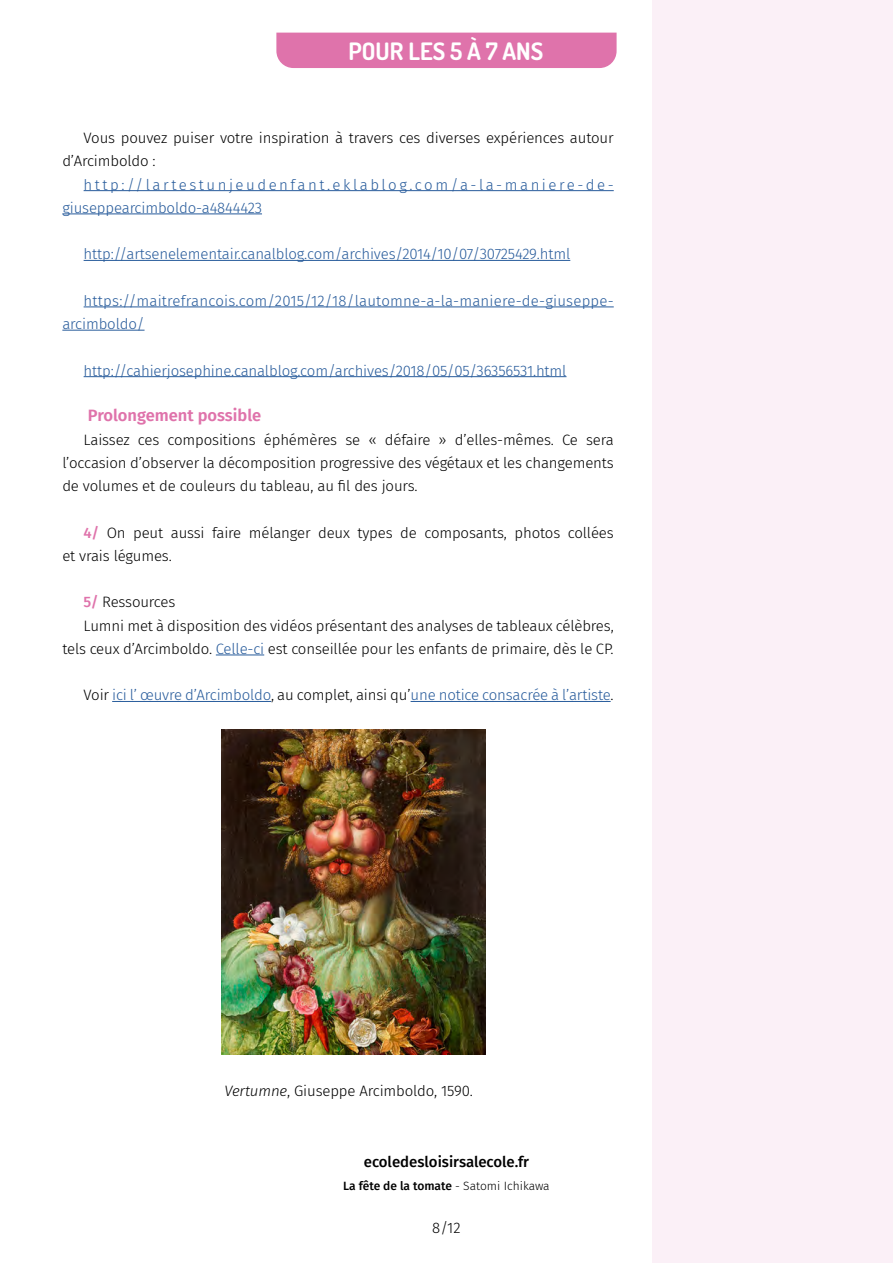
<style>
.page{position:relative;width:893px;height:1263px;background:#fff}
.page>*{position:absolute;margin:0;border:0;box-sizing:border-box;transform-origin:0 0}
.t1{font:700 24px "Dosis";color:#fff}
.t2{font:600 16.5px "Fira Sans";color:#df73ab}
.t3{font:300 15px/23.2px "Fira Sans";letter-spacing:-.01em;color:#000}
.t4{font:300 15px "Fira Sans";letter-spacing:-.01em;color:#275b9b}
.t5{font:300 15px/23.2px "Fira Sans";letter-spacing:.165em;color:#275b9b}
.t6{font:300 15px/23.2px "Fira Sans";letter-spacing:.015em;color:#275b9b}
.t7{font:500 15px "Fira Sans";color:#000}
.t8{font:500 12px "Fira Sans";letter-spacing:-.005em;color:#000}
.s1{font-weight:500;color:#df73ab}
.s2{color:#275b9b}
.s3{color:#000}
.s4{font-style:italic}
.s5{font-weight:300}
</style>
<div class="page">
<div style="left:652px;top:0;width:241px;height:1263px;background:#fbf0f7"></div>
<div style="left:276px;top:33px;width:341px;height:35px;background:#df73ab"></div>
<hr style="left:84px;top:190px;width:530px;height:1px;background:#275b9b">
<hr style="left:62px;top:214px;width:200px;height:1px;background:#275b9b">
<hr style="left:84px;top:260px;width:486px;height:1px;background:#275b9b">
<hr style="left:84px;top:307px;width:530px;height:1px;background:#275b9b">
<hr style="left:62px;top:330px;width:83px;height:1px;background:#275b9b">
<hr style="left:84px;top:376px;width:482px;height:1px;background:#275b9b">
<hr style="left:216px;top:655px;width:48px;height:1px;background:#275b9b">
<hr style="left:112px;top:701px;width:159px;height:1px;background:#275b9b">
<hr style="left:411px;top:701px;width:200px;height:1px;background:#275b9b">
<img style="left:221px;top:729px;width:264px;height:325px">
<h1 class="t1" style="left:349px;top:35px;width:196px">POUR LES 5 À 7 ANS</h1>
<p class="t3" style="left:62px;top:126px;width:553px;text-indent:21px">Vous pouvez puiser votre inspiration à travers ces diverses expériences autour d’Arcimboldo :</p>
<p class="t5" style="left:62px;top:173px;width:553px;text-indent:21px">http://lartestunjeudenfant.eklablog.com/a-la-maniere-de&shy;giuseppearcimboldo-a4844423</p>
<p class="t4" style="left:84px;top:243px;width:488px">http://artsenelementair.canalblog.com/archives/2014/10/07/30725429.html</p>
<p class="t6" style="left:62px;top:289px;width:553px;text-indent:21px">https://maitrefrancois.com/2015/12/18/lautomne-a-la-maniere-de-giuseppe&shy;arcimboldo/</p>
<p class="t4" style="left:84px;top:360px;width:484px">http://cahierjosephine.canalblog.com/archives/2018/05/05/36356531.html</p>
<p class="t2" style="left:88px;top:402px;width:175px">Prolongement possible</p>
<p class="t3" style="left:62px;top:428px;width:553px;text-align:justify;text-indent:21px">Laissez ces compositions éphémères se « défaire » d’elles-mêmes. Ce sera l’occasion d’observer la décomposition progressive des végétaux et les changements de volumes et de couleurs du tableau, au fil des jours.</p>
<p class="t3" style="left:62px;top:521px;width:553px;text-indent:21px"><span class="s1">4/</span> On peut aussi faire mélanger deux types de composants, photos collées et vrais légumes.</p>
<p class="t3" style="left:84px;top:590px;width:93px"><span class="s1">5/</span> Ressources</p>
<p class="t3" style="left:84px;top:614px;width:532px">Lumni met à disposition des vidéos présentant des analyses de tableaux célèbres,</p>
<p class="t3" style="left:62px;top:637px;width:553px">tels ceux d’Arcimboldo. <span class="s2">Celle-ci</span> est conseillée pour les enfants de primaire, dès le CP.</p>
<p class="t4" style="left:84px;top:684px;width:532px"><span class="s3">Voir</span> ici l’ œuvre d’Arcimboldo<span class="s3">, au complet, ainsi qu’</span>une notice consacrée à l’artiste<span class="s3">.</span></p>
<p class="t3" style="left:224px;top:1079px;width:250px"><span class="s4">Vertumne</span>, Giuseppe Arcimboldo, 1590.</p>
<p class="t7" style="left:364px;top:1150px;width:167px">ecoledesloisirsalecole.fr</p>
<p class="t8" style="left:343px;top:1176px;width:208px">La fête de la tomate <span class="s5">- Satomi Ichikawa</span></p>
<p class="t3" style="left:432px;top:1216px;width:30px">8/12</p>
</div>
